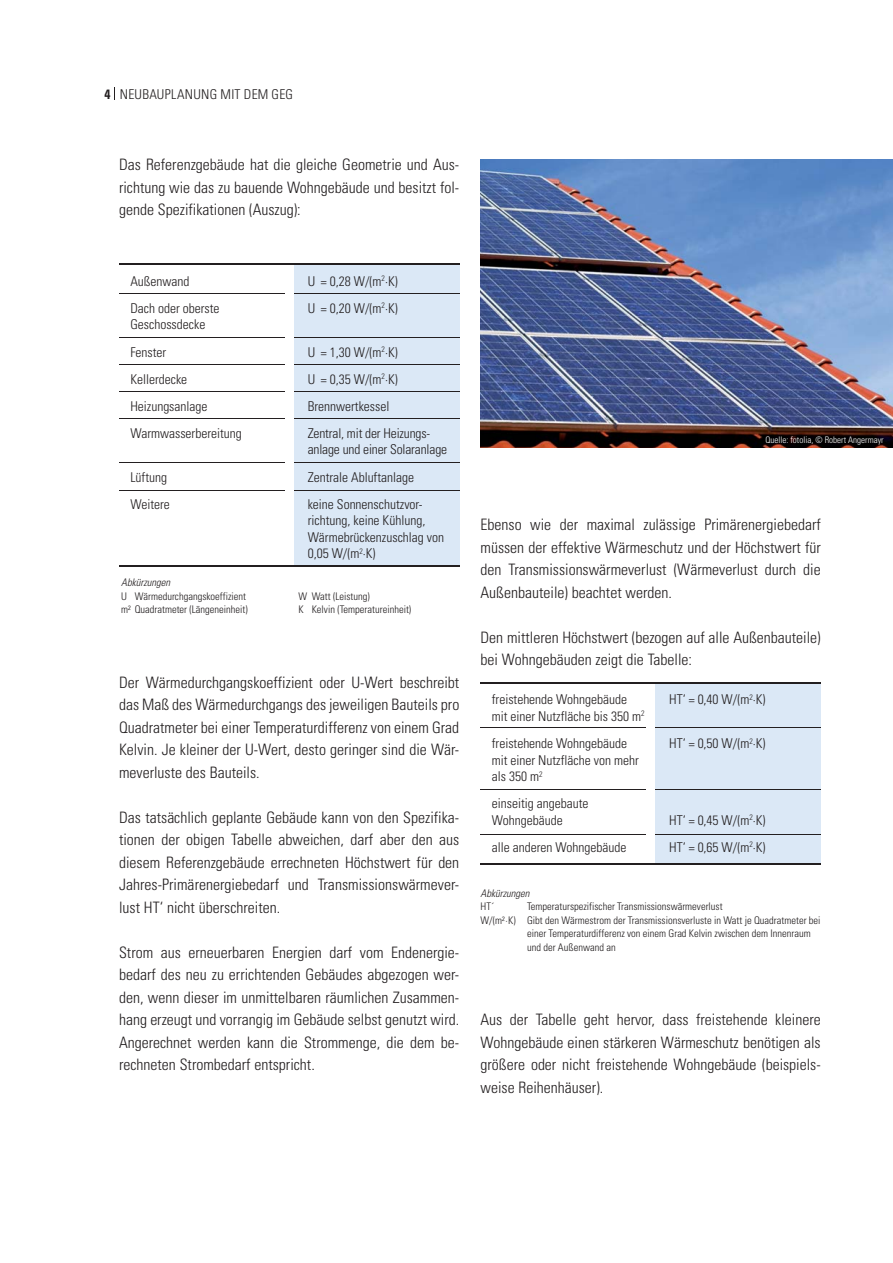
<style>
.page{position:relative;width:893px;height:1263px;background:#fff}
.page>*{position:absolute;margin:0;border:0;box-sizing:border-box;transform-origin:0 0}
.t1{font:300 condensed 15.75px/22.5px "Univers";color:#231f20;text-align:justify}
.t2{font:300 condensed 13.5px/16.5px "Univers";color:#231f20}
.t3{font:300 condensed 13.5px "Univers";letter-spacing:.02em;color:#231f20}
.t4{font:300 condensed 10.5px "Univers";color:#231f20}
.t5{font:italic 300 condensed 10.5px "Univers";color:#231f20}
.t6{font:300 condensed 9px "Univers";color:#fff}
.s1{font-weight:700}
</style>
<div class="page">
<img style="left:480px;top:160px;width:413px;height:288px">
<div style="left:294px;top:264px;width:165px;height:302px;background:#dbe8f6"></div>
<hr style="left:119px;top:419px;width:166px;height:1px;background:#231f20">
<hr style="left:294px;top:419px;width:165px;height:1px;background:#231f20">
<hr style="left:119px;top:294px;width:166px;height:1px;background:#231f20">
<hr style="left:294px;top:294px;width:165px;height:1px;background:#231f20">
<hr style="left:119px;top:264px;width:340px;height:1px;background:#231f20">
<hr style="left:119px;top:566px;width:340px;height:1px;background:#231f20">
<hr style="left:119px;top:338px;width:166px;height:1px;background:#231f20">
<hr style="left:294px;top:338px;width:165px;height:1px;background:#231f20">
<hr style="left:119px;top:364px;width:166px;height:1px;background:#231f20">
<hr style="left:294px;top:364px;width:165px;height:1px;background:#231f20">
<hr style="left:119px;top:391px;width:166px;height:1px;background:#231f20">
<hr style="left:294px;top:391px;width:165px;height:1px;background:#231f20">
<hr style="left:119px;top:462px;width:166px;height:1px;background:#231f20">
<hr style="left:119px;top:491px;width:166px;height:1px;background:#231f20">
<hr style="left:294px;top:462px;width:165px;height:1px;background:#231f20">
<hr style="left:294px;top:491px;width:165px;height:1px;background:#231f20">
<div style="left:655px;top:683px;width:166px;height:181px;background:#dbe8f6"></div>
<hr style="left:480px;top:727px;width:166px;height:1px;background:#231f20">
<hr style="left:655px;top:727px;width:166px;height:1px;background:#231f20">
<hr style="left:480px;top:682px;width:341px;height:2px;background:#231f20">
<hr style="left:480px;top:863px;width:341px;height:1px;background:#231f20">
<hr style="left:480px;top:789px;width:166px;height:1px;background:#231f20">
<hr style="left:480px;top:834px;width:166px;height:1px;background:#231f20">
<hr style="left:655px;top:789px;width:166px;height:1px;background:#231f20">
<hr style="left:655px;top:834px;width:166px;height:1px;background:#231f20">
<svg style="left:114px;top:87px;width:1px;height:13px"></svg>
<p class="t3" style="left:105px;top:89px;width:190px"><span class="s1">4</span> NEUBAUPLANUNG MIT DEM GEG</p>
<p class="t1" style="left:119px;top:155px;width:342px">Das Referenzgebäude hat die gleiche Geometrie und Aus&shy;richtung wie das zu bauende Wohngebäude und besitzt fol&shy;gende Spezifikationen (Auszug):</p>
<p class="t2" style="left:130px;top:274px;width:61px">Außenwand</p>
<p class="t2" style="left:308px;top:274px;width:92px">U = 0,28 W/(m<sup>2</sup>·K)</p>
<p class="t2" style="left:130px;top:301px;width:91px">Dach oder oberste</p>
<p class="t2" style="left:308px;top:301px;width:92px">U = 0,20 W/(m<sup>2</sup>·K)</p>
<p class="t2" style="left:130px;top:312px;width:76px;line-height:27.2px">Geschossdecke<br>Fenster</p>
<p class="t2" style="left:308px;top:345px;width:92px">U = 1,30 W/(m<sup>2</sup>·K)</p>
<p class="t2" style="left:130px;top:372px;width:58px">Kellerdecke</p>
<p class="t2" style="left:308px;top:372px;width:92px">U = 0,35 W/(m<sup>2</sup>·K)</p>
<p class="t2" style="left:130px;top:399px;width:79px">Heizungsanlage</p>
<p class="t2" style="left:308px;top:399px;width:83px">Brennwertkessel</p>
<p class="t2" style="left:130px;top:426px;width:113px">Warmwasserbereitung</p>
<p class="t2" style="left:308px;top:426px;width:141px">Zentral, mit der Heizungs&shy;anlage und einer Solar anlage</p>
<p class="t2" style="left:130px;top:470px;width:38px">Lüftung</p>
<p class="t2" style="left:308px;top:470px;width:108px">Zentrale Abluftanlage</p>
<p class="t2" style="left:130px;top:497px;width:41px">Weitere</p>
<p class="t2" style="left:308px;top:497px;width:138px">keine Sonnenschutz vor&shy;richtung, keine Kühlung,<br>Wärmebrückenzuschlag von<br>0,05 W/(m<sup>2</sup>·K)</p>
<p class="t5" style="left:121px;top:579px;width:50px">Abkürzungen</p>
<p class="t4" style="left:121px;top:592px;width:126px">U Wärmedurchgangskoeffizient</p>
<p class="t4" style="left:298px;top:592px;width:73px">W Watt (Leistung)</p>
<p class="t4" style="left:121px;top:606px;width:128px">m² Quadratmeter (Längeneinheit)</p>
<p class="t4" style="left:298px;top:606px;width:114px">K Kelvin (Temperatureinheit)</p>
<p class="t1" style="left:119px;top:673px;width:342px">Der Wärmedurchgangskoeffizient oder U-Wert beschreibt das Maß des Wärmedurchgangs des jeweiligen Bauteils pro Quadratmeter bei einer Temperaturdifferenz von einem Grad Kelvin. Je kleiner der U-Wert, desto geringer sind die Wär&shy;meverluste des Bauteils.</p>
<p class="t1" style="left:119px;top:808px;width:342px">Das tatsächlich geplante Gebäude kann von den Spezifika&shy;tionen der obigen Tabelle abweichen, darf aber den aus diesem Referenzgebäude errechneten Höchstwert für den Jahres-Primärenergiebedarf und Transmissionswärmever&shy;lust HT‘ nicht überschreiten.</p>
<p class="t1" style="left:119px;top:943px;width:342px">Strom aus erneuerbaren Energien darf vom Endenergie&shy;bedarf des neu zu errichtenden Gebäudes abgezogen wer&shy;den, wenn dieser im unmittelbaren räumlichen Zusammen&shy;hang erzeugt und vorrangig im Gebäude selbst genutzt wird.<br>Angerechnet werden kann die Strommenge, die dem be&shy;rechneten Strombedarf entspricht.</p>
<p class="t6" style="left:765px;top:436px;width:120px">Quelle: fotolia, © Robert Angermayr</p>
<p class="t1" style="left:480px;top:515px;width:342px">Ebenso wie der maximal zulässige Primärenergiebedarf müssen der effektive Wärmeschutz und der Höchstwert für den Transmissionswärmeverlust (Wärmeverlust durch die Außenbauteile) beachtet werden.</p>
<p class="t1" style="left:480px;top:628px;width:342px">Den mittleren Höchstwert (bezogen auf alle Außenbauteile) bei Wohngebäuden zeigt die Tabelle:</p>
<p class="t2" style="left:492px;top:693px;width:137px">freistehende Wohngebäude</p>
<p class="t2" style="left:669px;top:693px;width:98px">HT‘ = 0,40 W/(m<sup>2</sup>·K)</p>
<p class="t2" style="left:492px;top:704px;width:154px;line-height:27.2px">mit einer Nutzfläche bis 350 m<sup>2 </sup>freistehende Wohngebäude</p>
<p class="t2" style="left:669px;top:736px;width:98px">HT‘ = 0,50 W/(m<sup>2</sup>·K)</p>
<p class="t2" style="left:492px;top:753px;width:148px">mit einer Nutzfläche von mehr als 350 m<sup>2</sup></p>
<p class="t2" style="left:492px;top:797px;width:98px">einseitig angebaute<br>Wohngebäude</p>
<p class="t2" style="left:669px;top:813px;width:98px">HT‘ = 0,45 W/(m<sup>2</sup>·K)</p>
<p class="t2" style="left:492px;top:840px;width:136px">alle anderen Wohngebäude</p>
<p class="t2" style="left:669px;top:840px;width:98px">HT‘ = 0,65 W/(m<sup>2</sup>·K)</p>
<p class="t5" style="left:480px;top:889px;width:50px">Abkürzungen</p>
<p class="t4" style="left:480px;top:903px;width:15px">HT´</p>
<p class="t4" style="left:527px;top:903px;width:197px">Temperaturspezifischer Transmissionswärmeverlust</p>
<p class="t4" style="left:480px;top:916px;width:342px">W/(m²·K) Gibt den Wärmestrom der Transmissionsverluste in Watt je Quadratmeter bei</p>
<p class="t4" style="left:527px;top:930px;width:285px">einer Temperaturdifferenz von einem Grad Kelvin zwischen dem Innenraum</p>
<p class="t4" style="left:527px;top:943px;width:90px">und der Außenwand an</p>
<p class="t1" style="left:480px;top:1010px;width:342px">Aus der Tabelle geht hervor, dass freistehende kleinere Wohngebäude einen stärkeren Wärmeschutz benötigen als größere oder nicht freistehende Wohngebäude (beispiels&shy;weise Reihenhäuser).</p>
</div>
